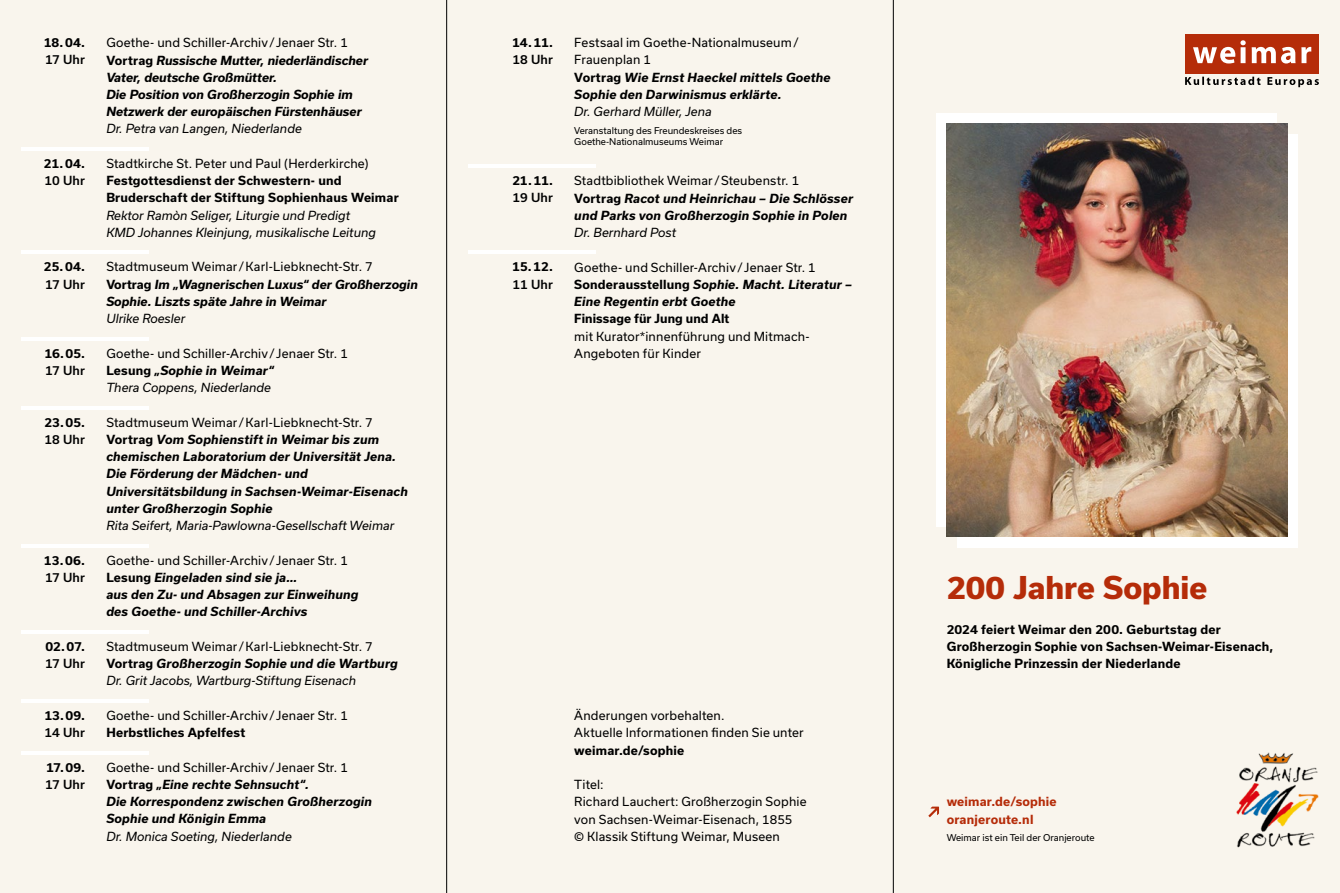
<style>
.page{position:relative;width:1340px;height:893px;background:#fff}
.page>*{position:absolute;margin:0;border:0;box-sizing:border-box;transform-origin:0 0}
.t1{font:800 30px "Usual";letter-spacing:-.005em;color:#b52c09}
.t2{font:italic 700 12px/17.2px "Usual";letter-spacing:.01em;color:#000}
.t3{font:12px/17.2px "Usual";letter-spacing:.015em;color:#000}
.t4{font:700 12px/17.2px "Usual";letter-spacing:.015em;color:#000}
.t5{font:italic 12px/17.2px "Usual";color:#000}
.t6{font:500 12px "Usual";letter-spacing:.01em;color:#000}
.t7{font:700 12px/17.2px "Usual";letter-spacing:.015em;color:#b52c09}
.t8{font:9px/11.2px "Usual";color:#000}
.s1{font-weight:400;font-style:normal}
.s2{font-style:normal}
.s3{font-weight:700}
.s4{font-weight:700;font-style:italic}
.s5{font-style:italic}
</style>
<div class="page">
<div style="left:0;top:0;width:1339px;height:893px;background:#f9f5ed"></div>
<div style="left:1184px;top:34px;width:134px;height:40px;background:#b52c09"></div>
<svg style="left:1193px;top:40px;width:118px;height:24px"></svg>
<svg style="left:1185px;top:77px;width:133px;height:10px"></svg>
<img style="left:1236px;top:752px;width:83px;height:96px">
<hr style="left:21px;top:147px;width:128px;height:4px;background:#fff">
<hr style="left:21px;top:250px;width:128px;height:4px;background:#fff">
<hr style="left:21px;top:337px;width:128px;height:4px;background:#fff">
<hr style="left:21px;top:406px;width:128px;height:4px;background:#fff">
<hr style="left:21px;top:544px;width:128px;height:4px;background:#fff">
<hr style="left:21px;top:630px;width:128px;height:4px;background:#fff">
<hr style="left:21px;top:751px;width:128px;height:4px;background:#fff">
<svg style="left:928px;top:807px;width:11px;height:10px"></svg>
<div style="left:957px;top:134px;width:340px;height:414px;background:#fff"></div>
<div style="left:936px;top:113px;width:340px;height:413px;background:#fff"></div>
<img style="left:946px;top:123px;width:340px;height:414px">
<hr style="left:21px;top:699px;width:128px;height:4px;background:#fff">
<hr style="left:468px;top:164px;width:127px;height:4px;background:#fff">
<hr style="left:468px;top:250px;width:127px;height:4px;background:#fff">
<hr style="left:446px;top:0;width:1px;height:893px;background:#000">
<hr style="left:893px;top:0;width:1px;height:893px;background:#000">
<p class="t4" style="left:44px;top:34px;width:43px">18.04.</p>
<p class="t6" style="left:45px;top:53px;width:41px">17 Uhr</p>
<p class="t4" style="left:44px;top:155px;width:43px">21.04.</p>
<p class="t6" style="left:45px;top:174px;width:42px">10 Uhr</p>
<p class="t4" style="left:44px;top:258px;width:43px">25.04.</p>
<p class="t6" style="left:45px;top:277px;width:41px">17 Uhr</p>
<p class="t4" style="left:44px;top:344px;width:42px">16.05.</p>
<p class="t6" style="left:45px;top:363px;width:41px">17 Uhr</p>
<p class="t4" style="left:44px;top:413px;width:42px">23.05.</p>
<p class="t6" style="left:44px;top:432px;width:42px">18 Uhr</p>
<p class="t4" style="left:44px;top:551px;width:43px">13.06.</p>
<p class="t6" style="left:45px;top:570px;width:41px">17 Uhr</p>
<p class="t4" style="left:46px;top:638px;width:41px">02.07.</p>
<p class="t6" style="left:45px;top:657px;width:41px">17 Uhr</p>
<p class="t4" style="left:44px;top:707px;width:42px">13.09.</p>
<p class="t6" style="left:44px;top:726px;width:42px">14 Uhr</p>
<p class="t4" style="left:46px;top:758px;width:40px">17.09.</p>
<p class="t6" style="left:45px;top:777px;width:41px">17 Uhr</p>
<p class="t2" style="left:106px;top:34px;width:263px"><span class="s1">Goethe- und Schiller-Archiv/ Jenaer Str. 1<br></span><span class="s2">Vortrag</span> Russische Mutter, niederländischer Vater, deutsche Großmütter.<br>Die Position von Großherzogin Sophie im Netzwerk der europäischen Fürstenhäuser</p>
<p class="t5" style="left:106px;top:120px;width:197px">Dr. Petra van Langen, Niederlande</p>
<p class="t3" style="left:106px;top:155px;width:264px">Stadtkirche St. Peter und Paul (Herderkirche)</p>
<p class="t4" style="left:106px;top:172px;width:294px">Festgottesdienst der Schwestern- und<br>Bruderschaft der Stiftung Sophienhaus Weimar</p>
<p class="t5" style="left:106px;top:207px;width:271px">Rektor Ramòn Seliger, Liturgie und Predigt<br>KMD Johannes Kleinjung, musikalische Leitung</p>
<p class="t2" style="left:106px;top:258px;width:313px"><span class="s1">Stadtmuseum Weimar /Karl-Liebknecht-Str. 7<br></span><span class="s2">Vortrag</span> Im „Wagnerischen Luxus“ der Großherzogin<br>Sophie. Liszts späte Jahre in Weimar</p>
<p class="t5" style="left:106px;top:310px;width:80px">Ulrike Roesler</p>
<p class="t3" style="left:106px;top:345px;width:243px">Goethe- und Schiller-Archiv/ Jenaer Str. 1<br><span class="s3">Lesung</span> <span class="s4">„Sophie in Weimar“<br></span><span class="s5">Thera Coppens, Niederlande</span></p>
<p class="t2" style="left:106px;top:413px;width:303px"><span class="s1">Stadtmuseum Weimar /Karl-Liebknecht-Str. 7<br></span><span class="s2">Vortrag</span> Vom Sophienstift in Weimar bis zum chemischen Laboratorium der Universität Jena.<br>Die Förderung der Mädchen- und Universitätsbildung in Sachsen-Weimar-Eisenach unter Großherzogin Sophie</p>
<p class="t5" style="left:106px;top:517px;width:289px">Rita Seifert, Maria-Pawlowna-Gesellschaft Weimar</p>
<p class="t2" style="left:106px;top:551px;width:254px"><span class="s1">Goethe- und Schiller-Archiv/ Jenaer Str. 1<br></span><span class="s2">Lesung</span> Eingeladen sind sie ja…<br>aus den Zu- und Absagen zur Einweihung des Goethe- und Schiller-Archivs</p>
<p class="t3" style="left:106px;top:638px;width:293px">Stadtmuseum Weimar /Karl-Liebknecht-Str. 7<br><span class="s3">Vortrag</span> <span class="s4">Großherzogin Sophie und die Wartburg<br></span><span class="s5">Dr. Grit Jacobs, Wartburg-Stiftung Eisenach</span></p>
<p class="t3" style="left:106px;top:707px;width:243px">Goethe- und Schiller-Archiv/ Jenaer Str. 1</p>
<p class="t4" style="left:106px;top:724px;width:140px">Herbstliches Apfelfest</p>
<p class="t2" style="left:106px;top:758px;width:267px"><span class="s1">Goethe- und Schiller-Archiv/ Jenaer Str. 1<br></span><span class="s2">Vortrag</span> „Eine rechte Sehnsucht“.<br>Die Korrespondenz zwischen Großherzogin Sophie und Königin Emma</p>
<p class="t5" style="left:106px;top:827px;width:187px">Dr. Monica Soeting, Niederlande</p>
<p class="t4" style="left:512px;top:34px;width:42px">14.11.</p>
<p class="t6" style="left:512px;top:53px;width:42px">18 Uhr</p>
<p class="t4" style="left:512px;top:172px;width:42px">21.11.</p>
<p class="t6" style="left:512px;top:191px;width:42px">19 Uhr</p>
<p class="t4" style="left:512px;top:258px;width:42px">15.12.</p>
<p class="t6" style="left:512px;top:277px;width:42px">11 Uhr</p>
<p class="t2" style="left:574px;top:34px;width:258px"><span class="s1">Festsaal im Goethe-Nationalmuseum/<br>Frauenplan 1<br></span><span class="s2">Vortrag</span> Wie Ernst Haeckel mittels Goethe<br>Sophie den Darwinismus erklärte.</p>
<p class="t5" style="left:574px;top:103px;width:139px">Dr. Gerhard Müller, Jena</p>
<p class="t8" style="left:574px;top:125px;width:169px">Veranstaltung des Freundeskreises des<br>Goethe-Nationalmuseums Weimar</p>
<p class="t2" style="left:574px;top:172px;width:280px"><span class="s1">Stadtbibliothek Weimar /Steubenstr. 1<br></span><span class="s2">Vortrag</span> Racot und Heinrichau – Die Schlösser und Parks von Großherzogin Sophie in Polen</p>
<p class="t5" style="left:574px;top:224px;width:103px">Dr. Bernhard Post</p>
<p class="t2" style="left:574px;top:258px;width:279px"><span class="s1">Goethe- und Schiller-Archiv/ Jenaer Str. 1<br></span><span class="s2">Sonderausstellung</span> Sophie. Macht. Literatur –<br>Eine Regentin erbt Goethe</p>
<p class="t4" style="left:574px;top:310px;width:157px">Finissage für Jung und Alt</p>
<p class="t3" style="left:574px;top:327px;width:237px">mit Kurator*innenführung und Mitmach-<br>Angeboten für Kinder</p>
<p class="t3" style="left:574px;top:707px;width:231px">Änderungen vorbehalten.<br>Aktuelle Informationen finden Sie unter</p>
<p class="t4" style="left:574px;top:741px;width:111px">weimar.de/sophie</p>
<p class="t3" style="left:574px;top:776px;width:234px">Titel:<br>Richard Lauchert: Großherzogin Sophie von Sachsen-Weimar-Eisenach, 1855<br>© Klassik Stiftung Weimar, Museen</p>
<h1 class="t1" style="left:946px;top:571px;width:262px">200 Jahre Sophie</h1>
<p class="t4" style="left:946px;top:621px;width:328px">2024 feiert Weimar den 200. Geburtstag der<br>Großherzogin Sophie von Sachsen-Weimar-Eisenach,<br>Königliche Prinzessin der Niederlande</p>
<p class="t7" style="left:946px;top:793px;width:111px">weimar.de/sophie oranjeroute.nl</p>
<p class="t8" style="left:946px;top:832px;width:149px">Weimar ist ein Teil der Oranjeroute</p>
</div>
